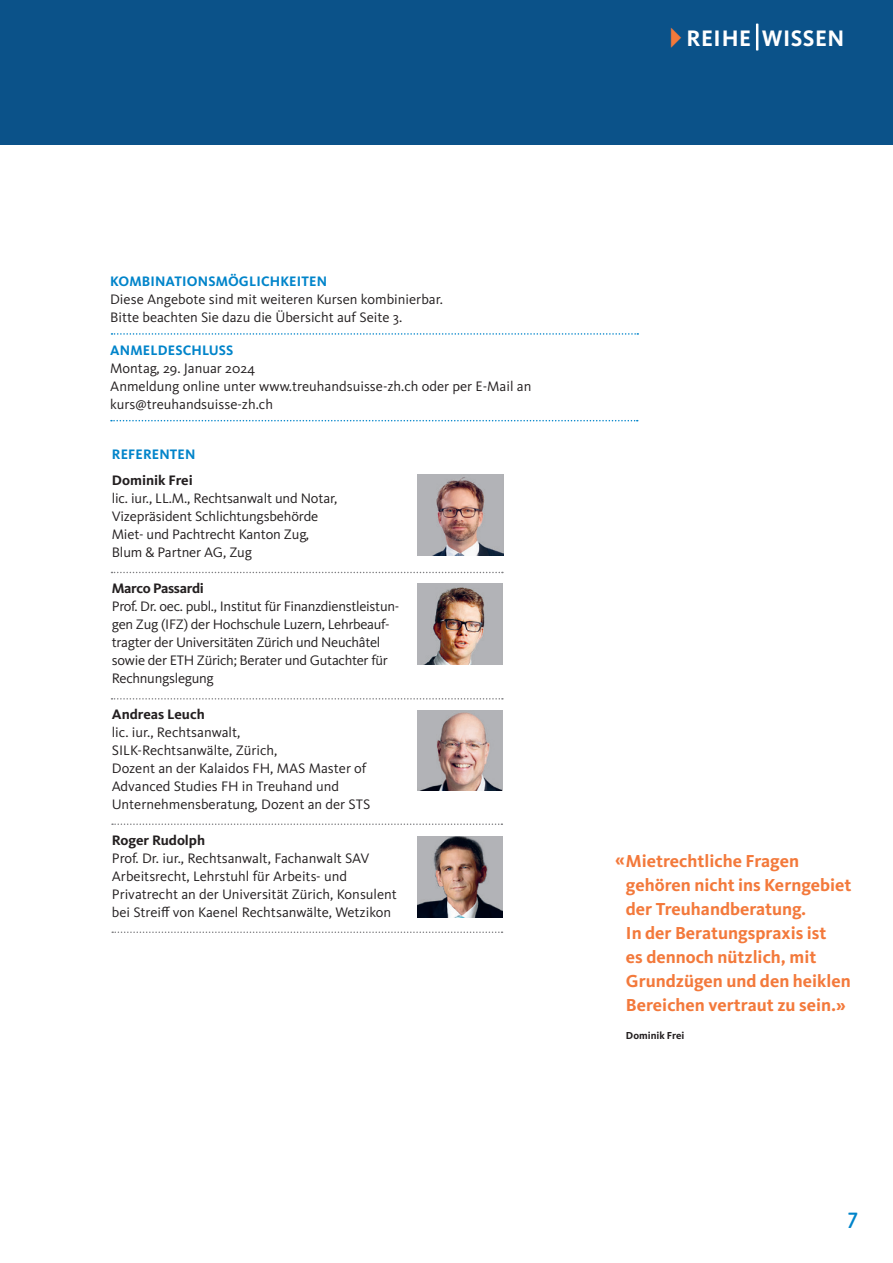
<style>
.page{position:relative;width:893px;height:1263px;background:#fff}
.page>*{position:absolute;margin:0;border:0;box-sizing:border-box;transform-origin:0 0}
.t1{font:700 23.25px "Kievit Pro";letter-spacing:.02em;color:#fff}
.t2{font:700 21px "Beta Sans";color:#0084ca}
.t3{font:700 18px/24px "Kievit Pro";color:#f3793b}
.t4{font:14.25px/18px "Kievit Pro";color:#231f20}
.t5{font:14.25px/18px "Kievit Pro";letter-spacing:-.02em;color:#231f20}
.t6{font:700 14.25px "Kievit Pro";letter-spacing:.01em;color:#0084ca}
.t7{font:700 14.25px "Kievit Pro";color:#231f20}
.t8{font:700 14.25px "Kievit Pro";letter-spacing:-.02em;color:#231f20}
.t9{font:700 10.5px "Kievit Pro";color:#231f20}
.s1{color:#f3793b}
</style>
<div class="page">
<div style="left:0;top:0;width:893px;height:145px;background:#0b5289"></div>
<svg style="left:111px;top:420px;width:527px;height:1px"></svg>
<svg style="left:111px;top:572px;width:392px;height:1px"></svg>
<svg style="left:112px;top:931px;width:390px;height:2px"></svg>
<svg style="left:112px;top:823px;width:390px;height:2px"></svg>
<svg style="left:111px;top:698px;width:392px;height:1px"></svg>
<img style="left:417px;top:710px;width:84px;height:81px">
<img style="left:417px;top:836px;width:85px;height:81px">
<svg style="left:111px;top:333px;width:527px;height:2px"></svg>
<hr style="left:756px;top:24px;width:2px;height:27px;background:#fff">
<img style="left:417px;top:584px;width:85px;height:80px">
<img style="left:418px;top:475px;width:85px;height:80px">
<h1 class="t1" style="left:659px;top:24px;width:187px"><span class="s1">✔</span>REIHE WISSEN</h1>
<p class="t6" style="left:110px;top:273px;width:218px">KOMBINATIONSMÖGLICHKEITEN</p>
<p class="t4" style="left:110px;top:290px;width:334px">Diese Angebote sind mit weiteren Kursen kombinierbar.<br>Bitte beachten Sie dazu die Übersicht auf Seite 3.</p>
<p class="t6" style="left:110px;top:342px;width:125px">ANMELDESCHLUSS</p>
<p class="t4" style="left:110px;top:359px;width:423px">Montag, 29. Januar 2024<br>Anmeldung online unter www.treuhandsuisse-zh.ch oder per E-Mail an kurs@treuhandsuisse-zh.ch</p>
<p class="t6" style="left:112px;top:445px;width:85px">REFERENTEN</p>
<p class="t7" style="left:112px;top:472px;width:83px">Dominik Frei</p>
<p class="t4" style="left:112px;top:490px;width:227px">lic. iur., LL.M., Rechtsanwalt und Notar, Vizepräsident Schlichtungsbehörde Miet- und Pachtrecht Kanton Zug, Blum &amp; Partner AG, Zug</p>
<p class="t8" style="left:112px;top:580px;width:94px">Marco Passardi</p>
<p class="t5" style="left:112px;top:598px;width:289px">Prof. Dr. oec. publ., Institut für Finanzdienstleistun&shy;gen Zug (IFZ) der Hochschule Luzern, Lehrbeauf&shy;tragter der Universitäten Zürich und Neuchâtel sowie der ETH Zürich; Berater und Gutachter für Rechnungslegung</p>
<p class="t7" style="left:112px;top:706px;width:94px">Andreas Leuch</p>
<p class="t4" style="left:112px;top:724px;width:260px">lic. iur., Rechtsanwalt,<br>SILK-Rechtsanwälte, Zürich,<br>Dozent an der Kalaidos FH, MAS Master of Advanced Studies FH in Treuhand und Unternehmensberatung, Dozent an der STS</p>
<p class="t7" style="left:112px;top:832px;width:95px">Roger Rudolph</p>
<p class="t4" style="left:112px;top:850px;width:287px">Prof. Dr. iur., Rechtsanwalt, Fachanwalt SAV Arbeitsrecht, Lehrstuhl für Arbeits- und Privatrecht an der Universität Zürich, Konsulent bei Streiff von Kaenel Rechtsanwälte, Wetzikon</p>
<p class="t3" style="left:626px;top:849px;width:227px;text-indent:-11px">« Mietrechtliche Fragen gehören nicht ins Kerngebiet der Treuhandberatung.<br>In der Beratungspraxis ist<br>es dennoch nützlich, mit<br>Grundzügen und den heiklen<br>Bereichen vertraut zu sein.»</p>
<p class="t9" style="left:626px;top:1030px;width:60px">Dominik Frei</p>
<h2 class="t2" style="left:847px;top:1208px;width:13px">7</h2>
</div>
